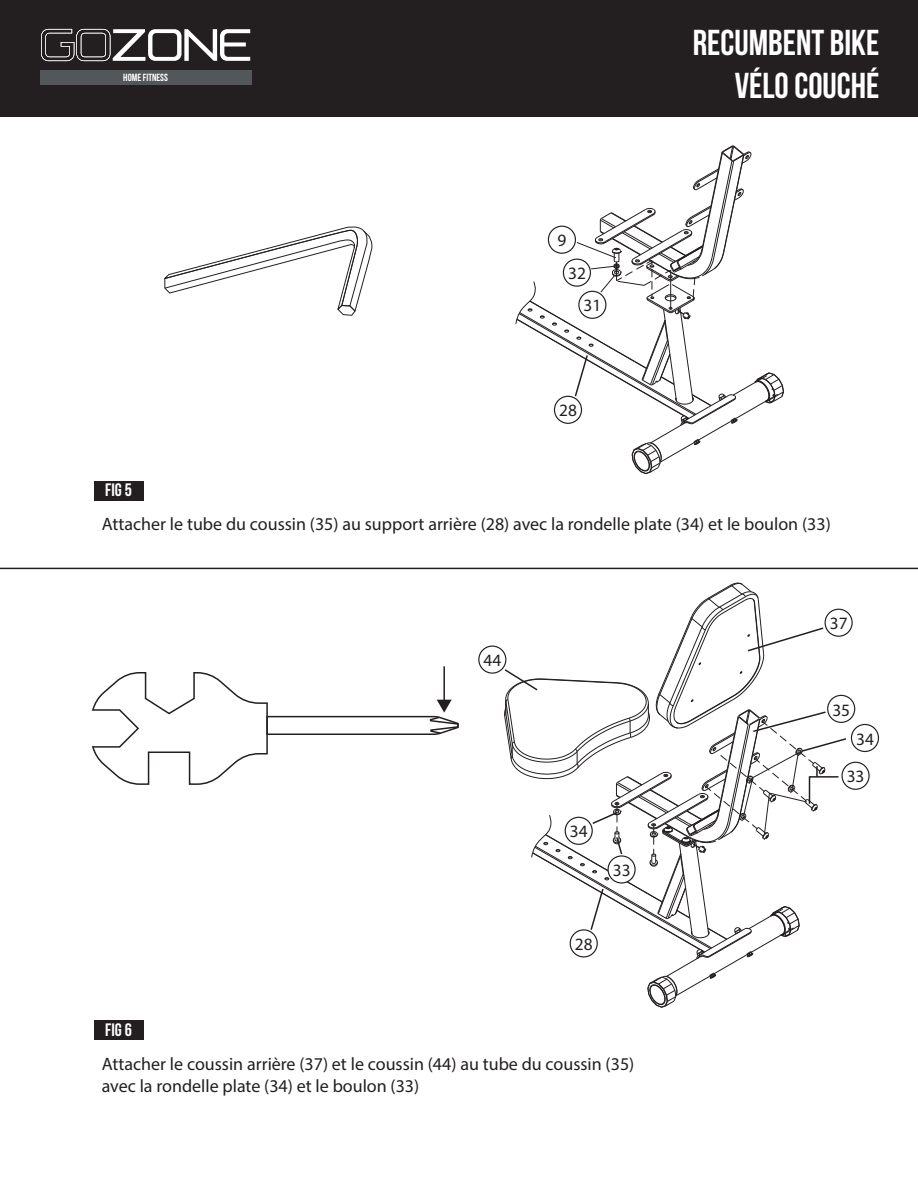
<style>
.page{position:relative;width:918px;height:1188px;background:#fff}
.page>*{position:absolute;margin:0;border:0;box-sizing:border-box;transform-origin:0 0}
.t1{font:700 36px/43.2px "Bebas Neue";color:#fff;text-align:right}
.t2{font:18px/21.6px "Myriad Pro";color:#231f20}
.t3{font:700 18px "Bebas Neue";color:#fff}
.t4{font:17.4px/32.2px "Myriad Pro";color:#231f20}
.t5{font:700 10.35px "Bebas Neue";color:#fff}
</style>
<div class="page">
<div style="left:0;top:0;width:918px;height:116px;background:#231f20"></div>
<svg style="left:41px;top:29px;width:209px;height:32px"></svg>
<div style="left:40px;top:70px;width:211px;height:14px;background:#54575a"></div>
<svg style="left:164px;top:226px;width:209px;height:90px"></svg>
<div style="left:94px;top:481px;width:49px;height:19px;background:#231f20"></div>
<div style="left:94px;top:1021px;width:49px;height:19px;background:#231f20"></div>
<hr style="left:0;top:568px;width:918px;height:1px;background:#231f20">
<svg style="left:515px;top:145px;width:269px;height:330px"></svg>
<div style="left:478px;top:646px;width:28px;height:28px;border:1px solid #231f20;border-radius:50%"></div>
<svg style="left:825px;top:609px;width:27px;height:27px"></svg>
<div style="left:825px;top:609px;width:28px;height:28px;border:1px solid #231f20;border-radius:50%"></div>
<div style="left:841px;top:762px;width:29px;height:28px;border:1px solid #231f20;border-radius:50%"></div>
<div style="left:851px;top:724px;width:28px;height:28px;border:1px solid #231f20;border-radius:50%"></div>
<svg style="left:828px;top:695px;width:27px;height:27px"></svg>
<div style="left:827px;top:695px;width:28px;height:28px;border:1px solid #231f20;border-radius:50%"></div>
<svg style="left:503px;top:582px;width:345px;height:426px"></svg>
<hr style="left:443px;top:666px;width:2px;height:36px;background:#231f20">
<svg style="left:92px;top:671px;width:367px;height:114px"></svg>
<p class="t5" style="left:123px;top:72px;width:46px">HOME FITNESS</p>
<p class="t4" style="left:558px;top:224px;width:10px">9</p>
<p class="t4" style="left:584px;top:257px;width:19px;text-indent:-15px">32<br>31</p>
<p class="t4" style="left:559px;top:394px;width:19px">28</p>
<h1 class="t1" style="left:693px;top:21px;width:188px">RECUMBENT BIKE<br>VÉLO COUCHÉ</h1>
<p class="t3" style="left:105px;top:480px;width:28px">FIG 5</p>
<p class="t2" style="left:102px;top:513px;width:730px">Attacher le tube du coussin (35) au support arrière (28) avec la rondelle plate (34) et le boulon (33)</p>
<p class="t4" style="left:484px;top:644px;width:19px">44</p>
<p class="t4" style="left:570px;top:815px;width:19px">34</p>
<p class="t4" style="left:613px;top:854px;width:19px">33</p>
<p class="t4" style="left:575px;top:928px;width:19px">28</p>
<p class="t3" style="left:105px;top:1020px;width:28px">FIG 6</p>
<p class="t2" style="left:102px;top:1053px;width:534px">Attacher le coussin arrière (37) et le coussin (44) au tube du coussin (35) avec la rondelle plate (34) et le boulon (33)</p>
<p class="t4" style="left:830px;top:607px;width:19px">37</p>
<p class="t4" style="left:832px;top:693px;width:19px">35</p>
<p class="t4" style="left:856px;top:722px;width:19px">34</p>
<p class="t4" style="left:847px;top:760px;width:19px">33</p>
</div>
